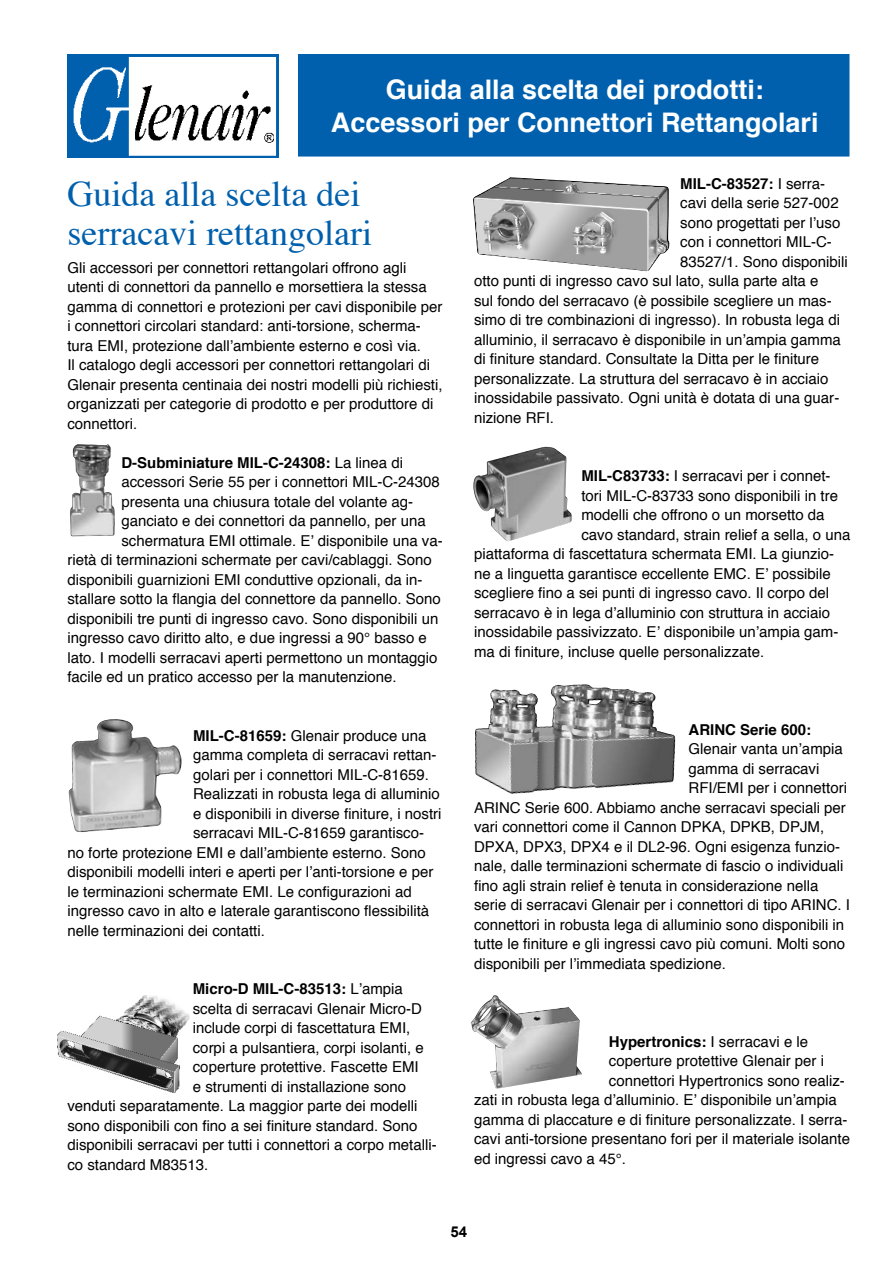
<style>
.page{position:relative;width:893px;height:1263px;background:#fff}
.page>*{position:absolute;margin:0;border:0;box-sizing:border-box;transform-origin:0 0}
.t1{font:36px/39px "Times";color:#0060ad}
.t2{font:700 27px/32.4px "Helvetica";color:#fff;text-align:center}
.t3{font:15px/19.5px "Helvetica";color:#000}
.t4{font:700 15px "Helvetica";color:#000}
.t5{font:700 15px "Arial";color:#000}
.s1{font-weight:400}
.s2{font-weight:700}
</style>
<div class="page">
<div style="left:299px;top:55px;width:550px;height:101px;background:#0060ad"></div>
<div style="left:298px;top:54px;width:551px;height:103px;border:2px solid #0060ad"></div>
<img style="left:67px;top:55px;width:212px;height:102px">
<img style="left:135px;top:85px;width:139px;height:59px">
<img style="left:69px;top:719px;width:113px;height:113px">
<img style="left:57px;top:995px;width:132px;height:98px">
<img style="left:70px;top:444px;width:45px;height:92px">
<img style="left:475px;top:684px;width:201px;height:110px">
<img style="left:473px;top:447px;width:99px;height:94px">
<img style="left:473px;top:177px;width:196px;height:94px">
<img style="left:490px;top:995px;width:92px;height:94px">
<h2 class="t2" style="left:331px;top:72px;width:489px">Guida alla scelta dei prodotti:<br>Accessori per Connettori Rettangolari</h2>
<p class="t4" style="left:680px;top:170px;width:147px">MIL-C-83527: <span class="s1">I serra-</span></p>
<p class="t3" style="left:680px;top:193px;width:160px">cavi della serie 527-002</p>
<p class="t3" style="left:680px;top:212px;width:162px">sono progettati per l’uso</p>
<p class="t3" style="left:680px;top:232px;width:153px">con i connettori MIL-C-</p>
<p class="t3" style="left:680px;top:251px;width:169px">83527/1. Sono disponibili</p>
<p class="t3" style="left:474px;top:271px;width:346px">otto punti di ingresso cavo sul lato, sulla parte alta e</p>
<p class="t3" style="left:474px;top:290px;width:359px">sul fondo del serracavo (è possibile scegliere un mas-</p>
<p class="t3" style="left:474px;top:310px;width:367px">simo di tre combinazioni di ingresso). In robusta lega di</p>
<p class="t3" style="left:474px;top:329px;width:368px">alluminio, il serracavo è disponibile in un’ampia gamma</p>
<p class="t3" style="left:474px;top:349px;width:347px">di finiture standard. Consultate la Ditta per le finiture</p>
<p class="t3" style="left:474px;top:368px;width:356px">personalizzate. La struttura del serracavo è in acciaio</p>
<p class="t3" style="left:474px;top:388px;width:367px">inossidabile passivato. Ogni unità è dotata di una guar-</p>
<p class="t3" style="left:474px;top:407px;width:82px">nizione RFI.</p>
<h1 class="t1" style="left:67px;top:172px;width:306px">Guida alla scelta dei serracavi rettangolari</h1>
<p class="t3" style="left:67px;top:257px;width:377px">Gli accessori per connettori rettangolari offrono agli utenti di connettori da pannello e morsettiera la stessa gamma di connettori e protezioni per cavi disponibile per i connettori circolari standard: anti-torsione, scherma&shy;tura EMI, protezione dall’ambiente esterno e così via.<br>Il catalogo degli accessori per connettori rettangolari di Glenair presenta centinaia dei nostri modelli più richiesti, organizzati per categorie di prodotto e per produttore di connettori.</p>
<p class="t4" style="left:121px;top:449px;width:283px">D-Subminiature MIL-C-24308: <span class="s1">La linea di</span></p>
<p class="t3" style="left:121px;top:472px;width:320px">accessori Serie 55 per i connettori MIL-C-24308</p>
<p class="t3" style="left:121px;top:491px;width:293px">presenta una chiusura totale del volante ag-</p>
<p class="t3" style="left:121px;top:511px;width:306px">ganciato e dei connettori da pannello, per una</p>
<p class="t3" style="left:121px;top:530px;width:323px">schermatura EMI ottimale. E’ disponibile una va-</p>
<p class="t3" style="left:67px;top:550px;width:366px">rietà di terminazioni schermate per cavi/cablaggi. Sono</p>
<p class="t3" style="left:67px;top:569px;width:357px">disponibili guarnizioni EMI conduttive opzionali, da in-</p>
<p class="t3" style="left:67px;top:589px;width:375px">stallare sotto la flangia del connettore da pannello. Sono</p>
<p class="t3" style="left:67px;top:608px;width:372px">disponibili tre punti di ingresso cavo. Sono disponibili un</p>
<p class="t3" style="left:67px;top:628px;width:361px">ingresso cavo diritto alto, e due ingressi a 90° basso e</p>
<p class="t3" style="left:67px;top:647px;width:372px">lato. I modelli serracavi aperti permettono un montaggio</p>
<p class="t3" style="left:67px;top:667px;width:331px">facile ed un pratico accesso per la manutenzione.</p>
<p class="t3" style="left:581px;top:466px;width:251px"><span class="s2">MIL-C83733:</span> I serracavi per i connet-</p>
<p class="t3" style="left:581px;top:485px;width:258px">tori MIL-C-83733 sono disponibili in tre</p>
<p class="t3" style="left:581px;top:505px;width:245px">modelli che offrono o un morsetto da</p>
<p class="t3" style="left:581px;top:524px;width:271px">cavo standard, strain relief a sella, o una</p>
<p class="t3" style="left:474px;top:544px;width:362px">piattaforma di fascettatura schermata EMI. La giunzio-</p>
<p class="t3" style="left:474px;top:563px;width:358px">ne a linguetta garantisce eccellente EMC. E’ possibile</p>
<p class="t3" style="left:474px;top:583px;width:357px">scegliere fino a sei punti di ingresso cavo. Il corpo del</p>
<p class="t3" style="left:474px;top:602px;width:357px">serracavo è in lega d’alluminio con struttura in acciaio</p>
<p class="t3" style="left:474px;top:622px;width:366px">inossidabile passivizzato. E’ disponibile un’ampia gam-</p>
<p class="t3" style="left:474px;top:641px;width:292px">ma di finiture, incluse quelle personalizzate.</p>
<p class="t3" style="left:193px;top:725px;width:235px"><span class="s2">MIL-C-81659:</span> Glenair produce una</p>
<p class="t3" style="left:193px;top:745px;width:245px">gamma completa di serracavi rettan-</p>
<p class="t3" style="left:193px;top:764px;width:237px">golari per i connettori MIL-C-81659.</p>
<p class="t3" style="left:193px;top:784px;width:248px">Realizzati in robusta lega di alluminio</p>
<p class="t3" style="left:193px;top:803px;width:250px">e disponibili in diverse finiture, i nostri</p>
<p class="t3" style="left:193px;top:823px;width:232px">serracavi MIL-C-81659 garantisco-</p>
<p class="t3" style="left:67px;top:842px;width:360px">no forte protezione EMI e dall’ambiente esterno. Sono</p>
<p class="t3" style="left:67px;top:862px;width:367px">disponibili modelli interi e aperti per l’anti-torsione e per</p>
<p class="t3" style="left:67px;top:881px;width:346px">le terminazioni schermate EMI. Le configurazioni ad</p>
<p class="t3" style="left:67px;top:901px;width:363px">ingresso cavo in alto e laterale garantiscono flessibilità</p>
<p class="t3" style="left:67px;top:920px;width:199px">nelle terminazioni dei contatti.</p>
<p class="t4" style="left:193px;top:975px;width:212px">Micro-D MIL-C-83513: <span class="s1">L’ampia</span></p>
<p class="t3" style="left:193px;top:998px;width:231px">scelta di serracavi Glenair Micro-D</p>
<p class="t3" style="left:193px;top:1018px;width:219px">include corpi di fascettatura EMI,</p>
<p class="t3" style="left:193px;top:1037px;width:232px">corpi a pulsantiera, corpi isolanti, e</p>
<p class="t3" style="left:193px;top:1057px;width:227px">coperture protettive. Fascette EMI</p>
<p class="t3" style="left:193px;top:1076px;width:215px">e strumenti di installazione sono</p>
<p class="t3" style="left:67px;top:1096px;width:352px">venduti separatamente. La maggior parte dei modelli</p>
<p class="t3" style="left:67px;top:1115px;width:352px">sono disponibili con fino a sei finiture standard. Sono</p>
<p class="t3" style="left:67px;top:1135px;width:371px">disponibili serracavi per tutti i connettori a corpo metalli-</p>
<p class="t3" style="left:67px;top:1154px;width:142px">co standard M83513.</p>
<p class="t4" style="left:689px;top:716px;width:124px">ARINC Serie 600:</p>
<p class="t3" style="left:689px;top:739px;width:156px">Glenair vanta un’ampia</p>
<p class="t3" style="left:689px;top:758px;width:132px">gamma di serracavi</p>
<p class="t3" style="left:689px;top:778px;width:160px">RFI/EMI per i connettori</p>
<p class="t3" style="left:474px;top:797px;width:373px">ARINC Serie 600. Abbiamo anche serracavi speciali per</p>
<p class="t3" style="left:474px;top:817px;width:352px">vari connettori come il Cannon DPKA, DPKB, DPJM,</p>
<p class="t3" style="left:474px;top:836px;width:368px">DPXA, DPX3, DPX4 e il DL2-96. Ogni esigenza funzio-</p>
<p class="t3" style="left:474px;top:856px;width:371px">nale, dalle terminazioni schermate di fascio o individuali</p>
<p class="t3" style="left:474px;top:875px;width:346px">fino agli strain relief è tenuta in considerazione nella</p>
<p class="t3" style="left:474px;top:895px;width:378px">serie di serracavi Glenair per i connettori di tipo ARINC. I</p>
<p class="t3" style="left:474px;top:914px;width:372px">connettori in robusta lega di alluminio sono disponibili in</p>
<p class="t3" style="left:474px;top:934px;width:372px">tutte le finiture e gli ingressi cavo più comuni. Molti sono</p>
<p class="t3" style="left:474px;top:953px;width:253px">disponibili per l’immediata spedizione.</p>
<p class="t4" style="left:609px;top:1028px;width:201px">Hypertronics: <span class="s1">I serracavi e le</span></p>
<p class="t3" style="left:609px;top:1051px;width:217px">coperture protettive Glenair per i</p>
<p class="t3" style="left:609px;top:1070px;width:237px">connettori Hypertronics sono realiz-</p>
<p class="t3" style="left:474px;top:1090px;width:364px">zati in robusta lega d’alluminio. E’ disponibile un’ampia</p>
<p class="t3" style="left:474px;top:1109px;width:375px">gamma di placcature e di finiture personalizzate. I serra-</p>
<p class="t3" style="left:474px;top:1129px;width:377px">cavi anti-torsione presentano fori per il materiale isolante</p>
<p class="t3" style="left:474px;top:1148px;width:153px">ed ingressi cavo a 45°.</p>
<p class="t5" style="left:451px;top:1223px;width:18px">54</p>
</div>
